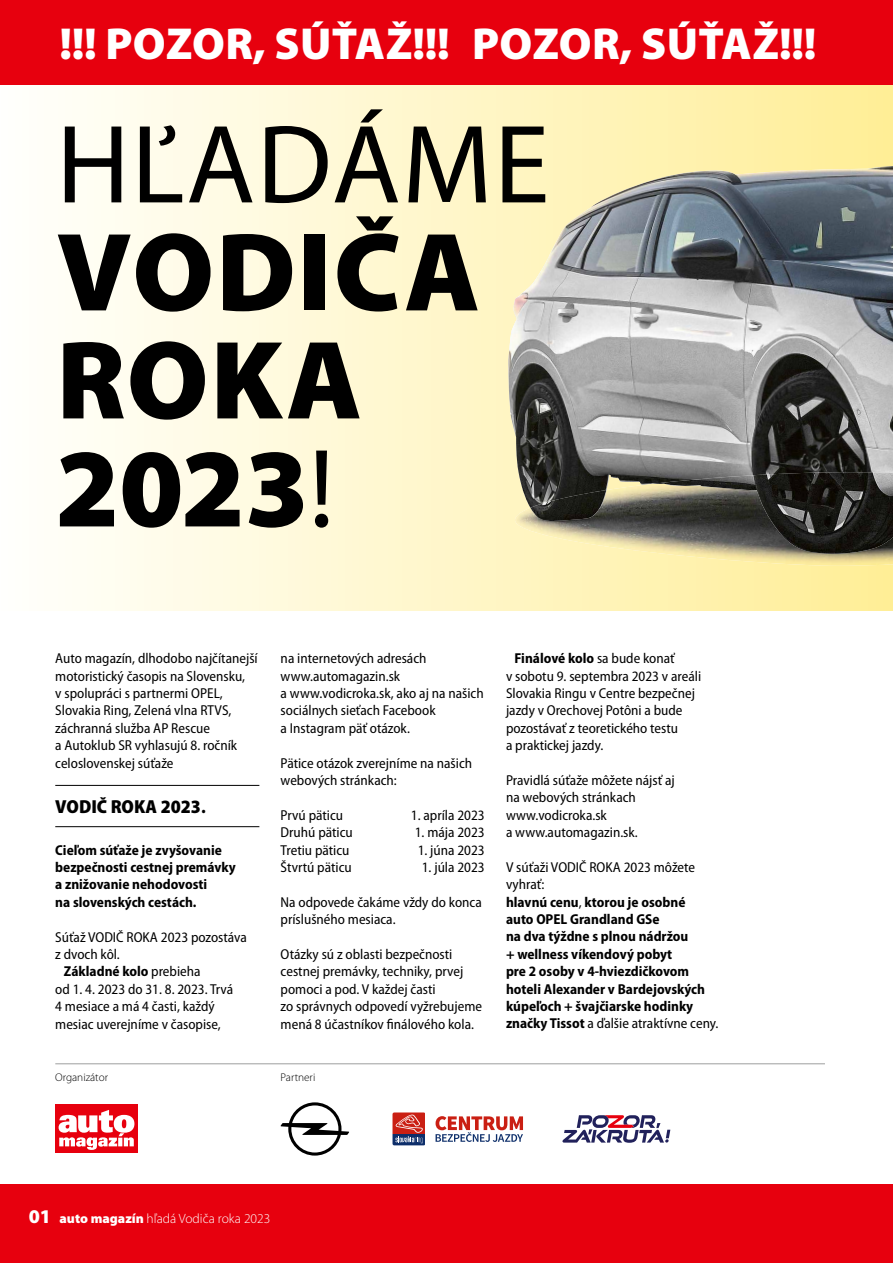
<style>
.page{position:relative;width:893px;height:1263px;background:#fff}
.page>*{position:absolute;margin:0;border:0;box-sizing:border-box;transform-origin:0 0}
.t1{font:900 112.5px/108px "Myriad Pro";letter-spacing:.015em;color:#000}
.t2{font:112.5px "Myriad Pro";letter-spacing:.015em;color:#000}
.t3{font:900 45px "Myriad Pro";letter-spacing:.01em;color:#fff}
.t4{font:900 semi-condensed 18.9px "Myriad Pro";color:#000}
.t5{font:semi-condensed 14.4px/17.4px "Myriad Pro";color:#000}
.t6{font:700 semi-condensed 14.4px/17.4px "Myriad Pro";color:#000}
.t7{font:300 13.5px "Myriad Pro";color:#fff}
.t8{font:300 11.25px "Myriad Pro";color:#000}
.s1{font-weight:400}
.s2{font-weight:700}
.s3{font-weight:900;font-size:19.5px}
.s4{font-weight:900}
</style>
<div class="page">
<svg style="left:72px;top:85px;width:821px;height:526px;background:#fbf5d1"></svg>
<div style="left:0;top:0;width:893px;height:85px;background:#e7000e"></div>
<div style="left:0;top:1184px;width:893px;height:79px;background:#e7000e"></div>
<hr style="left:55px;top:785px;width:204px;height:1px;background:#000">
<hr style="left:55px;top:826px;width:204px;height:1px;background:#000">
<hr style="left:55px;top:1063px;width:770px;height:1px;background:#9d9e9e">
<div style="left:55px;top:1105px;width:83px;height:48px;background:#e7000e"></div>
<svg style="left:59px;top:1110px;width:75px;height:40px"></svg>
<div style="left:392px;top:1134px;width:33px;height:11px;background:#0d2e6a"></div>
<div style="left:392px;top:1112px;width:33px;height:22px;background:#ca1f13"></div>
<svg style="left:396px;top:1114px;width:27px;height:29px"></svg>
<svg style="left:436px;top:1116px;width:87px;height:26px"></svg>
<svg style="left:281px;top:1102px;width:68px;height:53px"></svg>
<svg style="left:562px;top:1115px;width:108px;height:28px"></svg>
<img style="left:508px;top:168px;width:365px;height:340px">
<img style="left:515px;top:486px;width:15px;height:35px">
<img style="left:530px;top:472px;width:363px;height:82px">
<h2 class="t3" style="left:60px;top:19px;width:759px">!!! POZOR, SÚŤAŽ!!! POZOR, SÚŤAŽ!!!</h2>
<h1 class="t2" style="left:56px;top:95px;width:494px">HĽADÁME</h1>
<h1 class="t1" style="left:55px;top:220px;width:427px">VODIČA<br>ROKA<br>2023<span class="s1">!</span></h1>
<p class="t5" style="left:55px;top:650px;width:204px">Auto magazín, dlhodobo najčítanejší motoristický časopis na Slovensku,<br>v spolupráci s partnermi OPEL,<br>Slovakia Ring, Zelená vlna RTVS, záchranná služba AP Rescue<br>a Autoklub SR vyhlasujú 8. ročník celoslovenskej súťaže</p>
<h3 class="t4" style="left:55px;top:795px;width:152px">VODIČ ROKA 2023<span class="s2">.</span></h3>
<p class="t6" style="left:55px;top:841px;width:182px">Cieľom súťaže je zvyšovanie bezpečnosti cestnej premávky a znižovanie nehodovosti<br>na slovenských cestách.</p>
<p class="t5" style="left:55px;top:928px;width:193px">Súťaž VODIČ ROKA 2023 pozostáva</p>
<p class="t5" style="left:55px;top:946px;width:66px">z dvoch kôl.</p>
<p class="t6" style="left:64px;top:963px;width:138px">Základné kolo <span class="s1">prebieha</span></p>
<p class="t5" style="left:55px;top:980px;width:180px">od 1. 4. 2023 do 31. 8. 2023. Trvá</p>
<p class="t5" style="left:55px;top:998px;width:161px">4 mesiace a má 4 časti, každý</p>
<p class="t5" style="left:55px;top:1015px;width:167px">mesiac uverejníme v časopise,</p>
<p class="t5" style="left:281px;top:650px;width:205px">na internetových adresách www.automagazin.sk<br>a www.vodicroka.sk, ako aj na našich sociálnych sieťach Facebook<br>a Instagram päť otázok.</p>
<p class="t5" style="left:281px;top:754px;width:193px">Pätice otázok zverejníme na našich webových stránkach:</p>
<p class="t5" style="left:281px;top:806px;width:64px">Prvú päticu</p>
<p class="t5" style="left:411px;top:806px;width:75px">1. apríla 2023</p>
<p class="t5" style="left:281px;top:824px;width:74px">Druhú päticu</p>
<p class="t5" style="left:415px;top:824px;width:71px">1. mája 2023</p>
<p class="t5" style="left:281px;top:841px;width:70px">Tretiu päticu</p>
<p class="t5" style="left:418px;top:841px;width:69px">1. júna 2023</p>
<p class="t5" style="left:281px;top:859px;width:73px">Štvrtú päticu</p>
<p class="t5" style="left:422px;top:859px;width:64px">1. júla 2023</p>
<p class="t5" style="left:281px;top:893px;width:203px">Na odpovede čakáme vždy do konca príslušného mesiaca.</p>
<p class="t5" style="left:281px;top:946px;width:203px">Otázky sú z oblasti bezpečnosti cestnej premávky, techniky, prvej pomoci a pod. V každej časti<br>zo správnych odpovedí vyžrebujeme mená 8 účastníkov finálového kola.</p>
<p class="t8" style="left:55px;top:1071px;width:54px">Organizátor</p>
<p class="t8" style="left:281px;top:1071px;width:36px">Partneri</p>
<p class="t5" style="left:506px;top:650px;width:197px;text-indent:9px"><span class="s2">Finálové kolo</span> sa bude konať<br>v sobotu 9. septembra 2023 v areáli<br>Slovakia Ringu v Centre bezpečnej jazdy v Orechovej Potôni a bude pozostávať z teoretického testu<br>a praktickej jazdy.</p>
<p class="t5" style="left:506px;top:772px;width:170px">Pravidlá súťaže môžete nájsť aj na webových stránkach www.vodicroka.sk<br>a www.automagazin.sk.</p>
<p class="t6" style="left:506px;top:858px;width:214px"><span class="s1">V súťaži VODIČ ROKA 2023 môžete vyhrať:<br></span>hlavnú cenu<span class="s1">,</span> ktorou je osobné<br>auto OPEL Grandland GSe<br>na dva týždne s plnou nádržou<br>+ wellness víkendový pobyt<br>pre 2 osoby v 4-hviezdičkovom hoteli Alexander v Bardejovských kúpeľoch + švajčiarske hodinky značky Tissot <span class="s1">a ďalšie atraktívne ceny.</span></p>
<p class="t7" style="left:29px;top:1210px;width:243px"><span class="s3">01</span> <span class="s4">auto magazín</span> hľadá Vodiča roka 2023</p>
</div>
